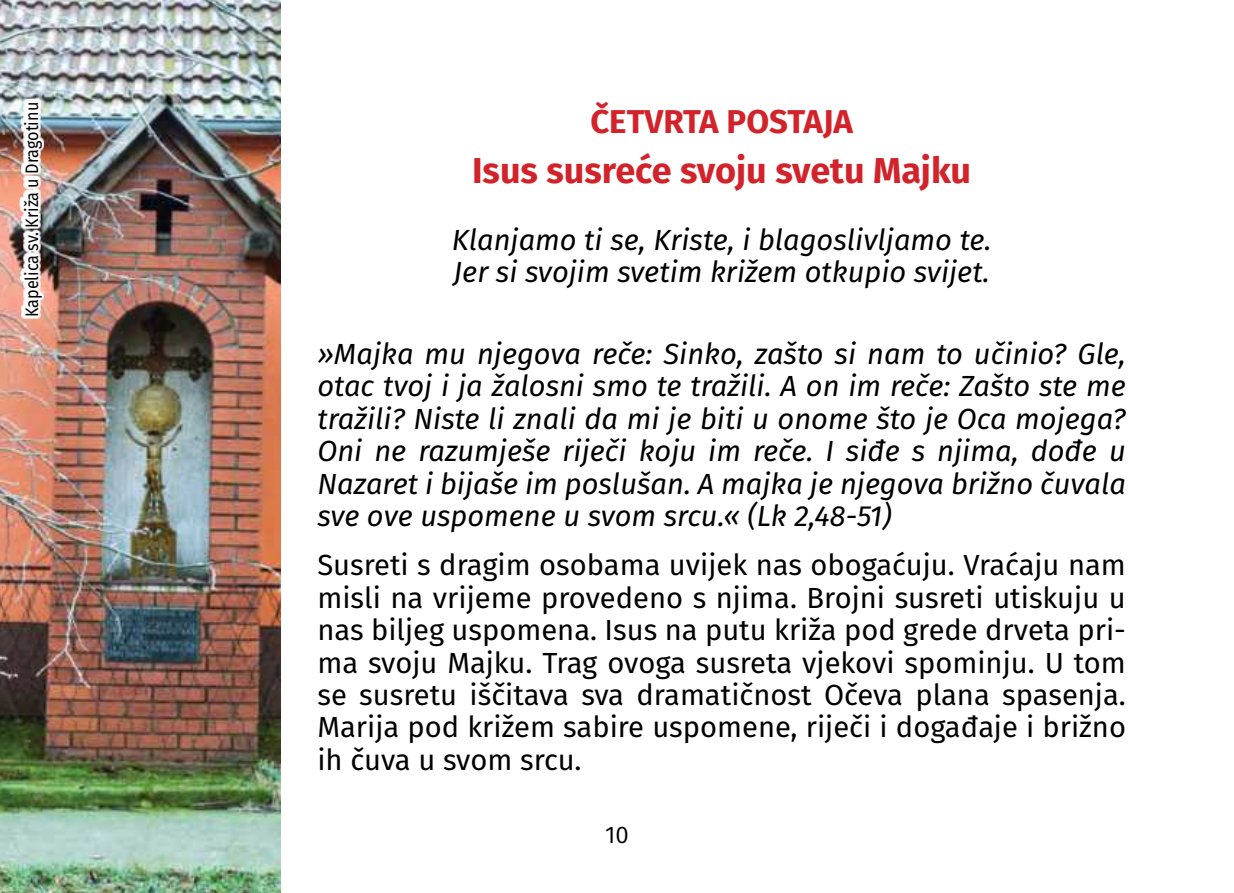
<style>
.page{position:relative;width:1234px;height:893px;background:#fff}
.page>*{position:absolute;margin:0;border:0;box-sizing:border-box;transform-origin:0 0}
.t1{font:700 36px "Fira Sans";color:#d2232a}
.t2{font:700 33px "Fira Sans";color:#d2232a}
.t3{font:italic 29.1px/32.4px "Fira Sans";color:#000}
.t4{font:29.1px/32.4px "Fira Sans";color:#000;text-align:justify}
.t5{font:24px "Fira Sans";color:#000}
.t6{font:18px "Fira Sans";color:#000;scale:.9 1}
</style>
<div class="page">
<img style="left:0;top:0;width:281px;height:893px">
<img style="left:19px;top:98px;width:26px;height:222px">
<p class="t6" style="left:18px;top:317px;width:241px;rotate:-90deg">Kapelica sv. Križa u Dragotinu</p>
<p class="t2" style="left:590px;top:94px;width:264px">ČETVRTA POSTAJA</p>
<p class="t1" style="left:472px;top:141px;width:500px">Isus susreće svoju svetu Majku</p>
<p class="t3" style="left:452px;top:223px;width:541px">Klanjamo ti se, Kriste, i blagoslivljamo te.<br>Jer si svojim svetim križem otkupio svijet.</p>
<p class="t3" style="left:317px;top:337px;width:809px;text-align:justify">»Majka mu njegova reče: Sinko, zašto si nam to učinio? Gle, otac tvoj i ja žalosni smo te tražili. A on im reče: Zašto ste me tražili? Niste li znali da mi je biti u onome što je Oca mojega?<br>Oni ne razumješe riječi koju im reče. I siđe s njima, dođe u Nazaret i bijaše im poslušan. A majka je njegova brižno čuvala sve ove uspomene u svom srcu.« (Lk 2,48-51)</p>
<p class="t4" style="left:317px;top:548px;width:809px">Susreti s dragim osobama uvijek nas obogaćuju. Vraćaju nam misli na vrijeme provedeno s njima. Brojni susreti utiskuju u nas biljeg uspomena. Isus na putu križa pod grede drveta pri&shy;ma svoju Majku. Trag ovoga susreta vjekovi spominju. U tom se susretu iščitava sva dramatičnost Očeva plana spasenja.<br>Marija pod križem sabire uspomene, riječi i događaje i brižno ih čuva u svom srcu.</p>
<p class="t5" style="left:605px;top:817px;width:25px">10</p>
</div>
